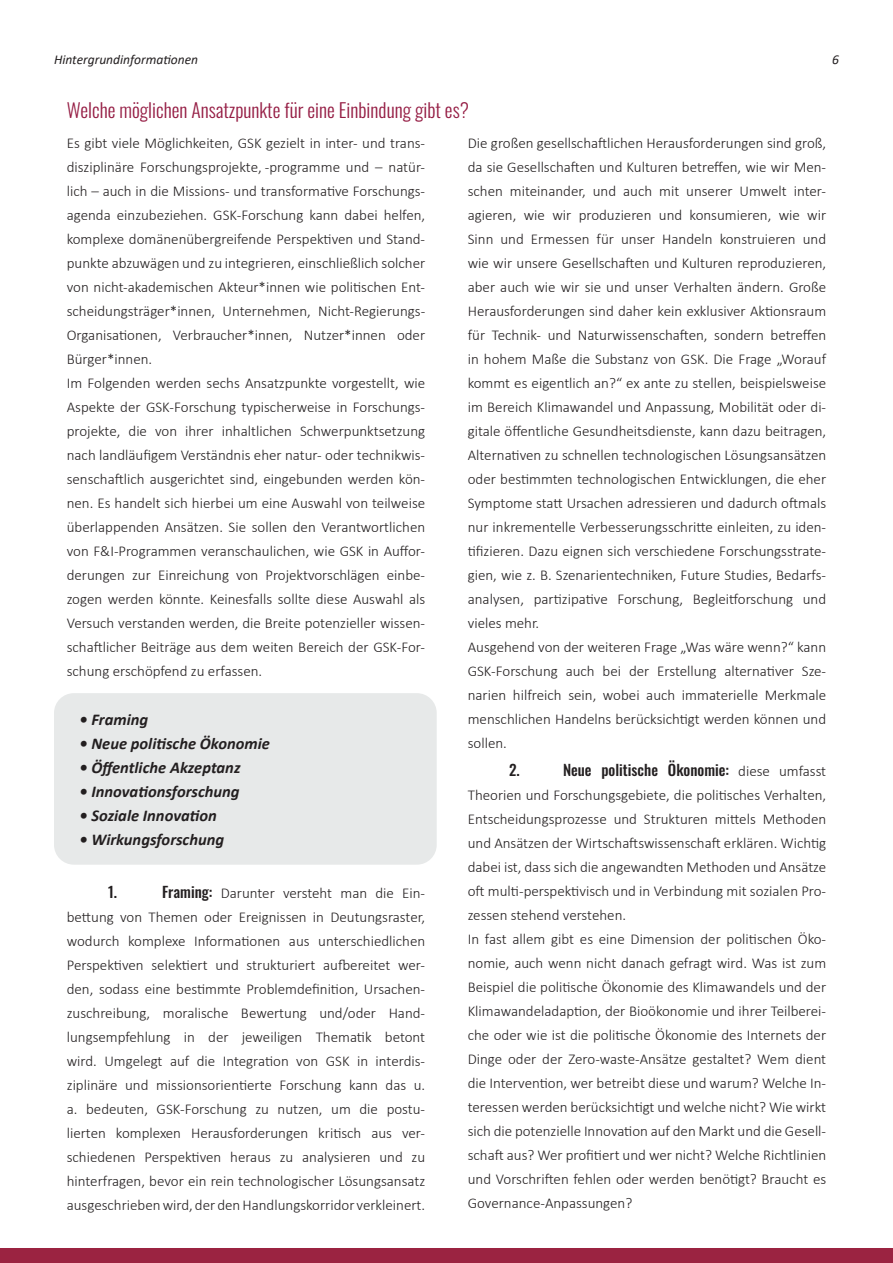
<style>
.page{position:relative;width:893px;height:1263px;background:#fff}
.page>*{position:absolute;margin:0;border:0;box-sizing:border-box;transform-origin:0 0}
.t1{font:300 19.5px "Oswald";color:#951d44}
.t2{font:italic 700 16.5px "Calibri";color:#231f20}
.t3{font:300 15px/24px "Calibri";color:#231f20;text-align:justify}
.t4{font:500 15px "Oswald";color:#231f20}
.t5{font:italic 13.5px "Calibri";color:#231f20}
.s1{font-family:"Oswald";font-weight:500}
</style>
<div class="page">
<div style="left:0;top:1248px;width:893px;height:15px;background:#9b2341"></div>
<div style="left:54px;top:693px;width:383px;height:172px;background:#e7e9e9;border-radius:20px"></div>
<p class="t5" style="left:54px;top:50px;width:146px">Hintergrundinformationen</p>
<p class="t5" style="left:832px;top:50px;width:8px">6</p>
<p class="t1" style="left:67px;top:93px;width:404px">Welche möglichen Ansatzpunkte für eine Einbindung gibt es?</p>
<p class="t3" style="left:67px;top:131px;width:360px">Es gibt viele Möglichkeiten, GSK gezielt in inter- und trans&shy;disziplinäre Forschungsprojekte, -programme und – natür&shy;lich – auch in die Missions- und transformative Forschungs&shy;agenda einzubeziehen. GSK-Forschung kann dabei helfen, komplexe domänenübergreifende Perspektiven und Stand&shy;punkte abzuwägen und zu integrieren, einschließlich solcher von nicht-akademischen Akteur*innen wie politischen Ent&shy;scheidungsträger*innen, Unternehmen, Nicht-Regierungs-Organisationen, Verbraucher*innen, Nutzer*innen oder Bürger*innen.</p>
<p class="t3" style="left:67px;top:371px;width:360px">Im Folgenden werden sechs Ansatzpunkte vorgestellt, wie Aspekte der GSK-Forschung typischerweise in Forschungs&shy;projekte, die von ihrer inhaltlichen Schwerpunktsetzung nach landläufigem Verständnis eher natur- oder technikwis&shy;senschaftlich ausgerichtet sind, eingebunden werden kön&shy;nen. Es handelt sich hierbei um eine Auswahl von teilweise überlappenden Ansätzen. Sie sollen den Verantwortlichen von F&amp;I-Programmen veranschaulichen, wie GSK in Auffor&shy;derungen zur Einreichung von Projektvorschlägen einbe&shy;zogen werden könnte. Keinesfalls sollte diese Auswahl als Versuch verstanden werden, die Breite potenzieller wissen&shy;schaftlicher Beiträge aus dem weiten Bereich der GSK-For&shy;schung erschöpfend zu erfassen.</p>
<p class="t2" style="left:80px;top:708px;width:70px">• Framing</p>
<p class="t2" style="left:80px;top:732px;width:192px">• Neue politische Ökonomie</p>
<p class="t2" style="left:80px;top:756px;width:163px">• Öffentliche Akzeptanz</p>
<p class="t2" style="left:80px;top:780px;width:162px">• Innovationsforschung</p>
<p class="t2" style="left:80px;top:804px;width:139px">• Soziale Innovation</p>
<p class="t2" style="left:80px;top:828px;width:146px">• Wirkungsforschung</p>
<p class="t3" style="left:67px;top:881px;width:360px;text-indent:95px"><span class="s1">Framing:</span> Darunter versteht man die Ein&shy;bettung von Themen oder Ereignissen in Deutungsraster, wodurch komplexe Informationen aus unterschiedlichen Perspektiven selektiert und strukturiert aufbereitet wer&shy;den, sodass eine bestimmte Problemdefinition, Ursachen&shy;zuschreibung, moralische Bewertung und/oder Hand&shy;lungsempfehlung in der jeweiligen Thematik betont wird. Umgelegt auf die Integration von GSK in interdis&shy;ziplinäre und missionsorientierte Forschung kann das u. a. bedeuten, GSK-Forschung zu nutzen, um die postu&shy;lierten komplexen Herausforderungen kritisch aus ver&shy;schiedenen Perspektiven heraus zu analysieren und zu hinterfragen, bevor ein rein technologischer Lösungsansatz ausgeschrieben wird, der den Handlungskorridor verkleinert.</p>
<p class="t4" style="left:108px;top:884px;width:11px">1.</p>
<p class="t3" style="left:468px;top:131px;width:360px">Die großen gesellschaftlichen Herausforderungen sind groß, da sie Gesellschaften und Kulturen betreffen, wie wir Men&shy;schen miteinander, und auch mit unserer Umwelt inter&shy;agieren, wie wir produzieren und konsumieren, wie wir Sinn und Ermessen für unser Handeln konstruieren und wie wir unsere Gesellschaften und Kulturen reproduzieren, aber auch wie wir sie und unser Verhalten ändern. Große Herausforderungen sind daher kein exklusiver Aktionsraum für Technik- und Naturwissenschaften, sondern betreffen in hohem Maße die Substanz von GSK. Die Frage „Worauf kommt es eigentlich an?“ ex ante zu stellen, beispielsweise im Bereich Klimawandel und Anpassung, Mobilität oder di&shy;gitale öffentliche Gesundheitsdienste, kann dazu beitragen, Alternativen zu schnellen technologischen Lösungsansätzen oder bestimmten technologischen Entwicklungen, die eher Symptome statt Ursachen adressieren und dadurch oftmals nur inkrementelle Verbesserungsschritte einleiten, zu iden&shy;tifizieren. Dazu eignen sich verschiedene Forschungsstrate&shy;gien, wie z. B. Szenarientechniken, Future Studies, Bedarfs&shy;analysen, partizipative Forschung, Begleitforschung und vieles mehr.</p>
<p class="t3" style="left:468px;top:635px;width:360px">Ausgehend von der weiteren Frage „Was wäre wenn?“ kann GSK-Forschung auch bei der Erstellung alternativer Sze&shy;narien hilfreich sein, wobei auch immaterielle Merkmale menschlichen Handelns berücksichtigt werden können und sollen.</p>
<p class="t4" style="left:509px;top:762px;width:12px">2.</p>
<p class="t3" style="left:468px;top:759px;width:360px;text-indent:95px"><span class="s1">Neue politische Ökonomie:</span> diese umfasst Theorien und Forschungsgebiete, die politisches Verhalten, Entscheidungsprozesse und Strukturen mittels Methoden und Ansätzen der Wirtschaftswissenschaft erklären. Wichtig dabei ist, dass sich die angewandten Methoden und Ansätze oft multi-perspektivisch und in Verbindung mit sozialen Pro&shy;zessen stehend verstehen.</p>
<p class="t3" style="left:468px;top:927px;width:360px">In fast allem gibt es eine Dimension der politischen Öko&shy;nomie, auch wenn nicht danach gefragt wird. Was ist zum Beispiel die politische Ökonomie des Klimawandels und der Klimawandeladaption, der Bioökonomie und ihrer Teilberei&shy;che oder wie ist die politische Ökonomie des Internets der Dinge oder der Zero-waste-Ansätze gestaltet? Wem dient die Intervention, wer betreibt diese und warum? Welche In&shy;teressen werden berücksichtigt und welche nicht? Wie wirkt sich die potenzielle Innovation auf den Markt und die Gesell&shy;schaft aus? Wer profitiert und wer nicht? Welche Richtlinien und Vorschriften fehlen oder werden benötigt? Braucht es Governance-Anpassungen?</p>
</div>
